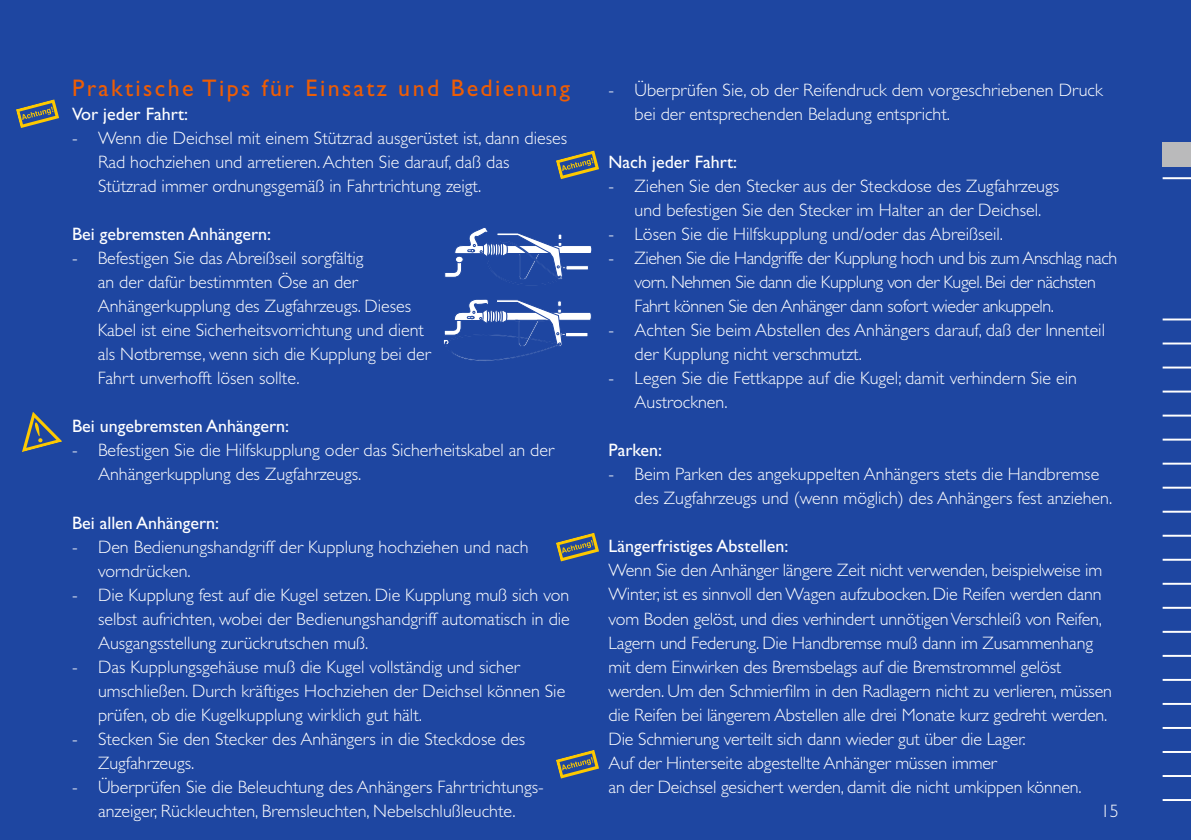
<style>
.page{position:relative;width:1191px;height:840px;background:#fff}
.page>*{position:absolute;margin:0;border:0;box-sizing:border-box;transform-origin:0 0}
.t1{font:24px "Gill Sans Std";letter-spacing:.1em;color:#ed5d05}
.t2{font:300 18px/24px "Gill Sans Std";color:#fff}
.t3{font:300 18px/24px "Gill Sans Std";letter-spacing:-.025em;color:#fff}
.t4{font:18px "Gill Sans Std";color:#fff}
</style>
<div class="page">
<div style="left:0;top:0;width:1191px;height:839px;background:#1e46a1"></div>
<svg style="left:22px;top:412px;width:40px;height:40px"></svg>
<svg style="left:16px;top:99px;width:43px;height:29px"></svg>
<svg style="left:556px;top:150px;width:43px;height:29px"></svg>
<svg style="left:443px;top:228px;width:149px;height:133px"></svg>
<svg style="left:556px;top:533px;width:43px;height:28px"></svg>
<svg style="left:556px;top:750px;width:43px;height:28px"></svg>
<div style="left:1162px;top:142px;width:29px;height:24px;background:#bababb"></div>
<svg style="left:1162px;top:178px;width:29px;height:1px"></svg>
<svg style="left:1162px;top:319px;width:29px;height:1px"></svg>
<svg style="left:1162px;top:343px;width:29px;height:1px"></svg>
<svg style="left:1162px;top:367px;width:29px;height:1px"></svg>
<svg style="left:1162px;top:391px;width:29px;height:1px"></svg>
<svg style="left:1162px;top:415px;width:29px;height:1px"></svg>
<svg style="left:1162px;top:439px;width:29px;height:1px"></svg>
<svg style="left:1162px;top:463px;width:29px;height:1px"></svg>
<svg style="left:1162px;top:487px;width:29px;height:1px"></svg>
<svg style="left:1162px;top:511px;width:29px;height:1px"></svg>
<svg style="left:1162px;top:535px;width:29px;height:1px"></svg>
<svg style="left:1162px;top:559px;width:29px;height:1px"></svg>
<svg style="left:1162px;top:583px;width:29px;height:1px"></svg>
<svg style="left:1162px;top:607px;width:29px;height:1px"></svg>
<svg style="left:1162px;top:631px;width:29px;height:1px"></svg>
<svg style="left:1162px;top:655px;width:29px;height:1px"></svg>
<svg style="left:1162px;top:679px;width:29px;height:1px"></svg>
<svg style="left:1162px;top:703px;width:29px;height:1px"></svg>
<svg style="left:1162px;top:727px;width:29px;height:1px"></svg>
<svg style="left:1162px;top:751px;width:29px;height:1px"></svg>
<svg style="left:1162px;top:775px;width:29px;height:1px"></svg>
<svg style="left:1162px;top:799px;width:29px;height:1px"></svg>
<h1 class="t1" style="left:72px;top:74px;width:499px">Praktische Tips für Einsatz und Bedienung</h1>
<p class="t4" style="left:72px;top:104px;width:118px">Vor jeder Fahrt:</p>
<p class="t2" style="left:98px;top:126px;width:470px;text-indent:-26px">- Wenn die Deichsel mit einem Stützrad ausgerüstet ist, dann dieses<br>Rad hochziehen und arretieren.Achten Sie darauf, daß das<br>Stützrad immer ordnungsgemäß in Fahrtrichtung zeigt.</p>
<p class="t4" style="left:72px;top:224px;width:201px">Bei gebremsten Anhängern:</p>
<p class="t2" style="left:98px;top:246px;width:334px;text-indent:-26px">- Befestigen Sie das Abreißseil sorgfältig<br>an der dafür bestimmten Öse an der Anhängerkupplung des Zugfahrzeugs. Dieses Kabel ist eine Sicherheitsvorrichtung und dient als Notbremse, wenn sich die Kupplung bei der Fahrt unverhofft lösen sollte.</p>
<p class="t4" style="left:72px;top:416px;width:219px">Bei ungebremsten Anhängern:</p>
<p class="t2" style="left:98px;top:438px;width:457px;text-indent:-26px">- Befestigen Sie die Hilfskupplung oder das Sicherheitskabel an der<br>Anhängerkupplung des Zugfahrzeugs.</p>
<p class="t4" style="left:72px;top:512px;width:149px">Bei allen Anhängern:</p>
<p class="t2" style="left:98px;top:534px;width:432px;text-indent:-26px">- Den Bedienungshandgriff der Kupplung hochziehen und nach vorndrücken.</p>
<p class="t2" style="left:98px;top:582px;width:473px;text-align:justify;text-indent:-26px">- Die Kupplung fest auf die Kugel setzen. Die Kupplung muß sich von selbst aufrichten, wobei der Bedienungshandgriff automatisch in die Ausgangsstellung zurückrutschen muß.</p>
<p class="t2" style="left:98px;top:654px;width:469px;text-indent:-26px">- Das Kupplungsgehäuse muß die Kugel vollständig und sicher umschließen. Durch kräftiges Hochziehen der Deichsel können Sie prüfen, ob die Kugelkupplung wirklich gut hält.</p>
<p class="t2" style="left:98px;top:726px;width:429px;text-indent:-26px">- Stecken Sie den Stecker des Anhängers in die Steckdose des<br>Zugfahrzeugs.</p>
<p class="t2" style="left:72px;top:774px;width:473px;text-align:center">- Überprüfen Sie die Beleuchtung des Anhängers Fahrtrichtungs&shy;anzeiger, Rückleuchten, Bremsleuchten, Nebelschlußleuchte.</p>
<p class="t2" style="left:634px;top:78px;width:470px;text-indent:-26px">- Überprüfen Sie, ob der Reifendruck dem vorgeschriebenen Druck bei der entsprechenden Beladung entspricht.</p>
<p class="t4" style="left:608px;top:151px;width:130px">Nach jeder Fahrt:</p>
<p class="t2" style="left:608px;top:174px;width:452px;text-align:center">- Ziehen Sie den Stecker aus der Steckdose des Zugfahrzeugs und befestigen Sie den Stecker im Halter an der Deichsel.</p>
<p class="t2" style="left:608px;top:222px;width:396px">- Lösen Sie die Hilfskupplung und/oder das Abreißseil.</p>
<p class="t3" style="left:634px;top:246px;width:484px;text-indent:-26px">- Ziehen Sie die Handgriffe der Kupplung hoch und bis zum Anschlag nach vorn. Nehmen Sie dann die Kupplung von der Kugel. Bei der nächsten<br>Fahrt können Sie den Anhänger dann sofort wieder ankuppeln.</p>
<p class="t2" style="left:634px;top:318px;width:472px;text-indent:-26px">- Achten Sie beim Abstellen des Anhängers darauf, daß der Innenteil der Kupplung nicht verschmutzt.</p>
<p class="t2" style="left:634px;top:366px;width:444px;text-indent:-26px">- Legen Sie die Fettkappe auf die Kugel; damit verhindern Sie ein<br>Austrocknen.</p>
<p class="t4" style="left:608px;top:439px;width:55px">Parken:</p>
<p class="t2" style="left:634px;top:462px;width:479px;text-indent:-26px">- Beim Parken des angekuppelten Anhängers stets die Handbremse des Zugfahrzeugs und (wenn möglich) des Anhängers fest anziehen.</p>
<p class="t4" style="left:608px;top:535px;width:181px">Längerfristiges Abstellen:</p>
<p class="t2" style="left:608px;top:558px;width:495px">Wenn Sie den Anhänger längere Zeit nicht verwenden, beispielweise im</p>
<p class="t2" style="left:608px;top:582px;width:494px">Winter, ist es sinnvoll den Wagen aufzubocken. Die Reifen werden dann</p>
<p class="t2" style="left:608px;top:606px;width:495px">vom Boden gelöst, und dies verhindert unnötigenVerschleiß von Reifen,</p>
<p class="t2" style="left:608px;top:630px;width:486px">Lagern und Federung. Die Handbremse muß dann im Zusammenhang</p>
<p class="t2" style="left:608px;top:654px;width:454px">mit dem Einwirken des Bremsbelags auf die Bremstrommel gelöst</p>
<p class="t2" style="left:608px;top:678px;width:505px">werden. Um den Schmierfilm in den Radlagern nicht zu verlieren, müssen</p>
<p class="t2" style="left:608px;top:702px;width:500px">die Reifen bei längerem Abstellen alle drei Monate kurz gedreht werden.</p>
<p class="t2" style="left:608px;top:726px;width:419px">Die Schmierung verteilt sich dann wieder gut über die Lager.</p>
<p class="t2" style="left:608px;top:750px;width:390px">Auf der Hinterseite abgestellte Anhänger müssen immer</p>
<p class="t2" style="left:608px;top:774px;width:474px">an der Deichsel gesichert werden, damit die nicht umkippen können.</p>
<p class="t2" style="left:1100px;top:798px;width:19px">15</p>
</div>
